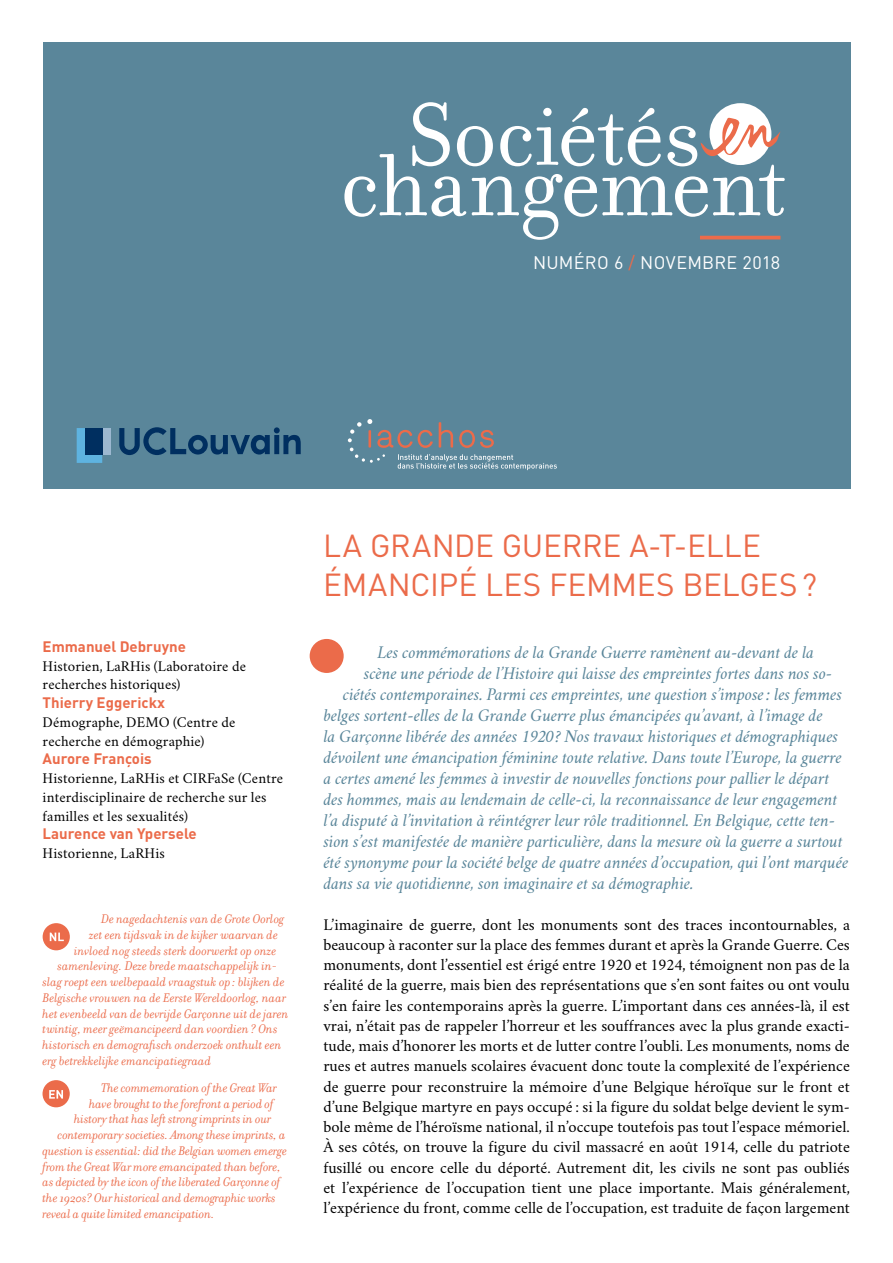
<style>
.page{position:relative;width:893px;height:1263px;background:#fff}
.page>*{position:absolute;margin:0;border:0;box-sizing:border-box;transform-origin:0 0}
.t1{font:31.5px/39px "DIN";letter-spacing:-.005em;color:#eb6b4a}
.t2{font:italic 18px "Crimson";letter-spacing:-.005em;color:#5a869a}
.t3{font:18px "DIN";letter-spacing:.015em;color:#fff}
.t4{font:16.5px/20.2px "Crimson";color:#000;text-align:justify}
.t5{font:15px/18.8px "Crimson";letter-spacing:.01em;color:#000}
.t6{font:700 15px "DIN";color:#eb6b4a}
.t7{font:italic 13.5px "Filosofia OT";color:#eb6b4a}
.s1{color:#eb6b4a}
</style>
<div class="page">
<div style="left:43px;top:43px;width:807px;height:446px;background:#5a869a"></div>
<svg style="left:348px;top:419px;width:209px;height:51px"></svg>
<div style="left:310px;top:639px;width:34px;height:34px;background:#eb6b4a;border-radius:50%"></div>
<div style="left:43px;top:923px;width:27px;height:27px;background:#eb6b4a;border-radius:50%"></div>
<svg style="left:50px;top:932px;width:14px;height:9px"></svg>
<div style="left:43px;top:1080px;width:27px;height:27px;background:#eb6b4a;border-radius:50%"></div>
<svg style="left:49px;top:1090px;width:14px;height:8px"></svg>
<svg style="left:344px;top:102px;width:441px;height:138px"></svg>
<div style="left:102px;top:428px;width:9px;height:26px;background:#9cb8d0"></div>
<svg style="left:77px;top:428px;width:25px;height:35px"></svg>
<div style="left:85px;top:428px;width:17px;height:26px;background:#002f60"></div>
<svg style="left:119px;top:427px;width:182px;height:28px"></svg>
<p class="t3" style="left:533px;top:252px;width:249px">NUMÉRO 6 <span class="s1">/</span> NOVEMBRE 2018</p>
<p class="t6" style="left:43px;top:636px;width:145px">Emmanuel Debruyne</p>
<p class="t5" style="left:43px;top:654px;width:205px">Historien, LaRHis (Laboratoire de recherches historiques)</p>
<p class="t6" style="left:43px;top:693px;width:124px">Thierry Eggerickx</p>
<p class="t5" style="left:43px;top:711px;width:194px">Démographe, DEMO (Centre de recherche en démographie)</p>
<p class="t6" style="left:43px;top:749px;width:111px">Aurore François</p>
<p class="t5" style="left:43px;top:767px;width:242px">Historienne, LaRHis et CIRFaSe (Centre interdisciplinaire de recherche sur les familles et les sexualités)</p>
<p class="t6" style="left:43px;top:824px;width:156px">Laurence van Ypersele</p>
<p class="t5" style="left:43px;top:842px;width:124px">Historienne, LaRHis</p>
<p class="t7" style="left:101px;top:911px;width:185px">De nagedachtenis van de Grote Oorlog</p>
<p class="t7" style="left:89px;top:927px;width:190px">zet een tijdsvak in de kijker waarvan de</p>
<p class="t7" style="left:74px;top:943px;width:204px">invloed nog steeds sterk doorwerkt op onze</p>
<p class="t7" style="left:58px;top:959px;width:221px">samenleving. Deze brede maatschappelijk in-</p>
<p class="t7" style="left:43px;top:974px;width:244px">slag roept een welbepaald vraagstuk op : blijken de</p>
<p class="t7" style="left:43px;top:990px;width:245px">Belgische vrouwen na de Eerste Wereldoorlog, naar</p>
<p class="t7" style="left:43px;top:1006px;width:248px">het evenbeeld van de bevrijde Garçonne uit de jaren</p>
<p class="t7" style="left:43px;top:1022px;width:237px">twintig, meer geëmancipeerd dan voordien? Ons</p>
<p class="t7" style="left:43px;top:1037px;width:240px">historisch en demografisch onderzoek onthult een</p>
<p class="t7" style="left:43px;top:1053px;width:170px">erg betrekkelijke emancipatiegraad</p>
<p class="t7" style="left:101px;top:1080px;width:177px">The commemoration of the Great War</p>
<p class="t7" style="left:89px;top:1096px;width:186px">have brought to the forefront a period of</p>
<p class="t7" style="left:74px;top:1112px;width:199px">history that has left strong imprints in our</p>
<p class="t7" style="left:58px;top:1127px;width:229px">contemporary societies. Among these imprints, a</p>
<p class="t7" style="left:43px;top:1143px;width:246px">question is essential: did the Belgian women emerge</p>
<p class="t7" style="left:43px;top:1159px;width:240px">from the Great War more emancipated than before,</p>
<p class="t7" style="left:43px;top:1175px;width:239px">as depicted by the icon of the liberated Garçonne of</p>
<p class="t7" style="left:43px;top:1190px;width:235px">the 1920s? Our historical and demographic works</p>
<p class="t7" style="left:43px;top:1206px;width:174px">reveal a quite limited emancipation.</p>
<h1 class="t1" style="left:323px;top:527px;width:495px">LA GRAN DE GUERRE A-T-ELLE<br>ÉMANCIPÉ LES FEMMES BELGES?</h1>
<p class="t2" style="left:377px;top:641px;width:438px">Les commémorations de la Grande Guerre ramènent au-devant de la</p>
<p class="t2" style="left:364px;top:662px;width:470px">scène une période de l’Histoire qui laisse des empreintes fortes dans nos so-</p>
<p class="t2" style="left:343px;top:683px;width:501px">ciétés contemporaines. Parmi ces empreintes, une question s’impose: les femmes</p>
<p class="t2" style="left:323px;top:704px;width:501px">belges sortent-elles de la Grande Guerre plus émancipées qu’avant, à l’image de</p>
<p class="t2" style="left:323px;top:725px;width:516px">la Garçonne libérée des années 1920 ? Nos travaux historiques et démographiques</p>
<p class="t2" style="left:323px;top:746px;width:520px">dévoilent une émancipation féminine toute relative. Dans toute l’Europe, la guerre</p>
<p class="t2" style="left:323px;top:767px;width:507px">a certes amené les femmes à investir de nouvelles fonctions pour pallier le départ</p>
<p class="t2" style="left:323px;top:788px;width:515px">des hommes, mais au lendemain de celle-ci, la reconnaissance de leur engagement</p>
<p class="t2" style="left:323px;top:809px;width:513px">l’a disputé à l’invitation à réintégrer leur rôle traditionnel. En Belgique, cette ten-</p>
<p class="t2" style="left:323px;top:830px;width:521px">sion s’est manifestée de manière particulière, dans la mesure où la guerre a surtout</p>
<p class="t2" style="left:323px;top:851px;width:527px">été synonyme pour la société belge de quatre années d’occupation, qui l’ont marquée</p>
<p class="t2" style="left:323px;top:872px;width:372px">dans sa vie quotidienne, son imaginaire et sa démographie.</p>
<p class="t4" style="left:323px;top:912px;width:528px">L’imaginaire de guerre, dont les monuments sont des traces incontournables, a beaucoup à raconter sur la place des femmes durant et après la Grande Guerre. Ces monuments, dont l’essentiel est érigé entre 1920 et 1924, témoignent non pas de la réalité de la guerre, mais bien des représentations que s’en sont faites ou ont voulu s’en faire les contemporains après la guerre. L’important dans ces années-là, il est vrai, n’était pas de rappeler l’horreur et les souffrances avec la plus grande exacti&shy;tude, mais d’honorer les morts et de lutter contre l’oubli. Les monuments, noms de rues et autres manuels scolaires évacuent donc toute la complexité de l’expérience de guerre pour reconstruire la mémoire d’une Belgique héroïque sur le front et d’une Belgique martyre en pays occupé : si la figure du soldat belge devient le sym&shy;bole même de l’héroïsme national, il n’occupe toutefois pas tout l’espace mémoriel.<br>À ses côtés, on trouve la figure du civil massacré en août 1914, celle du patriote fusillé ou encore celle du déporté. Autrement dit, les civils ne sont pas oubliés et l’expérience de l’occupation tient une place importante. Mais généralement, l’expérience du front, comme celle de l’occupation, est traduite de façon largement</p>
</div>
